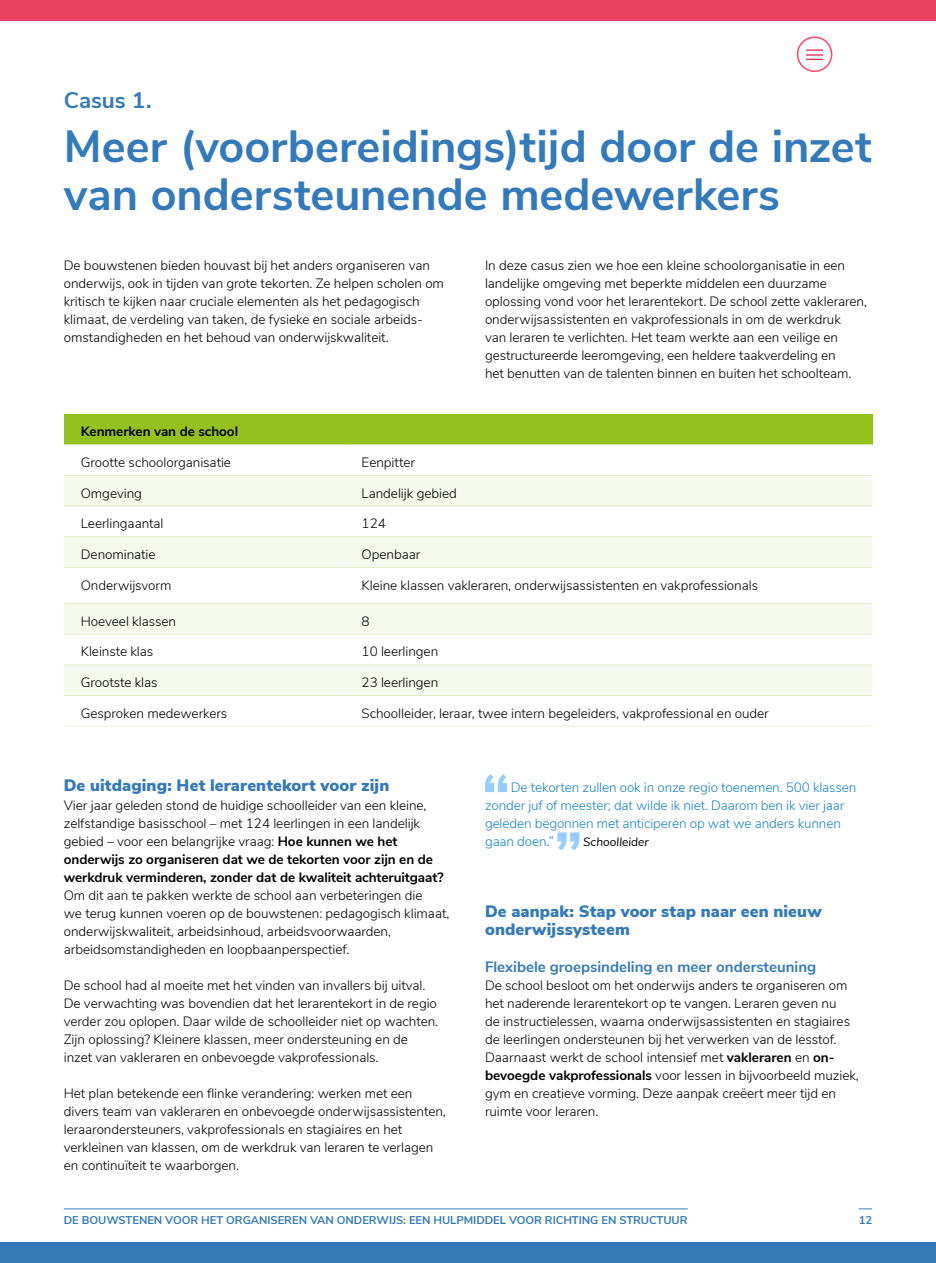
<style>
.page{position:relative;width:936px;height:1263px;background:#fff}
.page>*{position:absolute;margin:0;border:0;box-sizing:border-box;transform-origin:0 0}
.KOP-2_hfdstk{font:700 45px/48px "Nunito Sans";color:#3479b9}
.Chapeau{font:700 22.5px "Nunito Sans";letter-spacing:-.005em;color:#3479b9}
.TUSSENkop_blauw_black{font:900 16.5px/18px "Nunito Sans";letter-spacing:.005em;color:#3479b9}
.ALINEAkop{font:700 15px "Nunito Sans";color:#3479b9}
.BODY{font:300 13.5px/18px "Nunito Sans";letter-spacing:-.005em;color:#000}
.BODY-2{font:300 13.5px/18px "Nunito Sans";letter-spacing:-.01em;color:#1c85bf}
.BODY_BOLD{font:700 13.5px "Nunito Sans";letter-spacing:-.005em;color:#000}
.BODY-3{font:italic 12px "Nunito Sans";color:#000}
.t1{font:700 11.25px "Nunito Sans";letter-spacing:-.005em;color:#3479b9}
.s1{font-weight:700}
</style>
<div class="page">
<hr style="left:64px;top:1208px;width:623px;height:1px;background:#3479b9">
<svg style="left:858px;top:1208px;width:14px;height:1px"></svg>
<div style="left:0;top:1242px;width:935px;height:21px;background:#3479b9"></div>
<div style="left:0;top:0;width:935px;height:21px;background:#e94362"></div>
<div style="left:796px;top:36px;width:36px;height:36px;border:2px solid #fc4861;border-radius:50%"></div>
<svg style="left:806px;top:49px;width:17px;height:11px"></svg>
<div style="left:64px;top:414px;width:808px;height:31px;background:#95c11f"></div>
<svg style="left:64px;top:475px;width:808px;height:220px;fill:#f6f9ed"></svg>
<hr style="left:64px;top:726px;width:280px;height:1px;background:#ecf3da">
<hr style="left:344px;top:726px;width:528px;height:1px;background:#ecf3da">
<hr style="left:64px;top:444px;width:280px;height:1px;background:#e3ecc6">
<hr style="left:344px;top:444px;width:528px;height:1px;background:#e3ecc6">
<hr style="left:64px;top:475px;width:280px;height:1px;background:#e3ecc6">
<hr style="left:344px;top:475px;width:527px;height:1px;background:#e3ecc6">
<hr style="left:64px;top:506px;width:280px;height:1px;background:#e3ecc6">
<hr style="left:344px;top:506px;width:527px;height:1px;background:#e3ecc6">
<hr style="left:64px;top:536px;width:280px;height:1px;background:#e3ecc6">
<hr style="left:344px;top:536px;width:527px;height:1px;background:#e3ecc6">
<hr style="left:64px;top:567px;width:280px;height:1px;background:#e3ecc6">
<hr style="left:344px;top:567px;width:527px;height:1px;background:#e3ecc6">
<hr style="left:64px;top:603px;width:280px;height:1px;background:#e3ecc6">
<hr style="left:344px;top:603px;width:527px;height:1px;background:#e3ecc6">
<hr style="left:64px;top:634px;width:280px;height:1px;background:#e3ecc6">
<hr style="left:344px;top:634px;width:527px;height:1px;background:#e3ecc6">
<hr style="left:64px;top:664px;width:280px;height:1px;background:#e3ecc6">
<hr style="left:344px;top:664px;width:527px;height:1px;background:#e3ecc6">
<hr style="left:64px;top:695px;width:280px;height:1px;background:#e3ecc6">
<hr style="left:344px;top:695px;width:527px;height:1px;background:#e3ecc6">
<svg style="left:485px;top:774px;width:22px;height:18px"></svg>
<svg style="left:557px;top:832px;width:22px;height:18px"></svg>
<p class="Chapeau" style="left:64px;top:84px;width:89px">Casus 1.</p>
<h2 class="KOP-2_hfdstk" style="left:64px;top:120px;width:809px">Meer (voorbereidings)tijd door de inzet van ondersteunende medewerkers</h2>
<p class="BODY" style="left:64px;top:255px;width:381px">De bouwstenen bieden houvast bij het anders organiseren van onderwijs, ook in tijden van grote tekorten. Ze helpen scholen om kritisch te kijken naar cruciale elementen als het pedagogisch klimaat, de verdeling van taken, de fysieke en sociale arbeids&shy;omstandigheden en het behoud van onderwijskwaliteit.</p>
<p class="BODY" style="left:485px;top:255px;width:383px">In deze casus zien we hoe een kleine schoolorganisatie in een landelijke omgeving met beperkte middelen een duurzame oplossing vond voor het lerarentekort. De school zette vakleraren, onderwijsassistenten en vakprofessionals in om de werkdruk<br>van leraren te verlichten. Het team werkte aan een veilige en gestructureerde leeromgeving, een heldere taakverdeling en<br>het benutten van de talenten binnen en buiten het schoolteam.</p>
<h6 class="BODY_BOLD" style="left:81px;top:422px;width:159px">Kenmerken van de school</h6>
<p class="BODY" style="left:81px;top:452px;width:152px">Grootte schoolorganisatie</p>
<p class="BODY" style="left:361px;top:452px;width:55px">Eenpitter</p>
<p class="BODY" style="left:81px;top:483px;width:63px">Omgeving</p>
<p class="BODY" style="left:361px;top:483px;width:97px">Landelijk gebied</p>
<p class="BODY" style="left:81px;top:514px;width:84px">Leerlingaantal</p>
<p class="BODY" style="left:361px;top:514px;width:26px">124</p>
<p class="BODY" style="left:81px;top:544px;width:76px">Denominatie</p>
<p class="BODY" style="left:361px;top:544px;width:60px">Openbaar</p>
<p class="BODY" style="left:81px;top:575px;width:92px">Onderwijsvorm</p>
<p class="BODY" style="left:361px;top:575px;width:398px">Kleine klassen vakleraren, onderwijsassistenten en vakprofessionals</p>
<p class="BODY" style="left:81px;top:611px;width:97px">Hoeveel klassen</p>
<p class="BODY" style="left:361px;top:611px;width:10px">8</p>
<p class="BODY" style="left:81px;top:642px;width:74px">Kleinste klas</p>
<p class="BODY" style="left:361px;top:642px;width:78px">10 leerlingen</p>
<p class="BODY" style="left:81px;top:672px;width:78px">Grootste klas</p>
<p class="BODY" style="left:361px;top:672px;width:78px">23 leerlingen</p>
<p class="BODY" style="left:81px;top:703px;width:148px">Gesproken medewerkers</p>
<p class="BODY" style="left:361px;top:703px;width:408px">Schoolleider, leraar, twee intern begeleiders, vakprofessional en ouder</p>
<h3 class="TUSSENkop_blauw_black" style="left:64px;top:775px;width:327px">De uitdaging: Het lerarentekort voor zijn</h3>
<p class="BODY" style="left:64px;top:795px;width:387px">Vier jaar geleden stond de huidige schoolleider van een kleine, zelfstandige basisschool – met 124 leerlingen in een landelijk gebied – voor een belangrijke vraag: <span class="s1">Hoe kunnen we het onderwijs zo organiseren dat we de tekorten voor zijn en de werkdruk verminderen, zonder dat de kwaliteit achteruitgaat?<br></span>Om dit aan te pakken werkte de school aan verbeteringen die<br>we terug kunnen voeren op de bouwstenen: pedagogisch klimaat, onderwijskwaliteit, arbeidsinhoud, arbeidsvoorwaarden, arbeidsomstandigheden en loopbaanperspectief.</p>
<p class="BODY" style="left:64px;top:975px;width:376px">De school had al moeite met het vinden van invallers bij uitval.<br>De verwachting was bovendien dat het lerarentekort in de regio verder zou oplopen. Daar wilde de schoolleider niet op wachten.<br>Zijn oplossing? Kleinere klassen, meer ondersteuning en de inzet van vakleraren en onbevoegde vakprofessionals.</p>
<p class="BODY" style="left:64px;top:1083px;width:383px">Het plan betekende een flinke verandering: werken met een divers team van vakleraren en onbevoegde onderwijsassistenten, leraarondersteuners, vakprofessionals en stagiaires en het verkleinen van klassen, om de werkdruk van leraren te verlagen en continuïteit te waarborgen.</p>
<p class="BODY-2" style="left:485px;top:777px;width:373px;text-indent:26px">De tekorten zullen ook in onze regio toenemen. 500 klassen zonder juf of meester; dat wilde ik niet. Daarom ben ik vier jaar geleden begonnen met anticiperen op wat we anders kunnen gaan doen.”</p>
<p class="BODY-3" style="left:583px;top:833px;width:67px">Schoolleider</p>
<h3 class="TUSSENkop_blauw_black" style="left:485px;top:901px;width:338px">De aanpak: Stap voor stap naar een nieuw onderwijssysteem</h3>
<h4 class="ALINEAkop" style="left:485px;top:956px;width:332px">Flexibele groepsindeling en meer ondersteuning</h4>
<p class="BODY" style="left:485px;top:975px;width:375px">De school besloot om het onderwijs anders te organiseren om het naderende lerarentekort op te vangen. Leraren geven nu<br>de instructielessen, waarna onderwijsassistenten en stagiaires de leerlingen ondersteunen bij het verwerken van de lesstof.<br>Daarnaast werkt de school intensief met <span class="s1">vakleraren</span> en <span class="s1">on&shy;bevoegde vakprofessionals</span> voor lessen in bijvoorbeeld muziek, gym en creatieve vorming. Deze aanpak creëert meer tijd en ruimte voor leraren.</p>
<p class="t1" style="left:64px;top:1212px;width:625px">DE BOUWSTENEN VOOR HET ORGANISEREN VAN ONDERWIJS: EEN HULPMIDDEL VOOR RICHTING EN STRUCTUUR</p>
<p class="t1" style="left:858px;top:1212px;width:15px">12</p>
</div>
